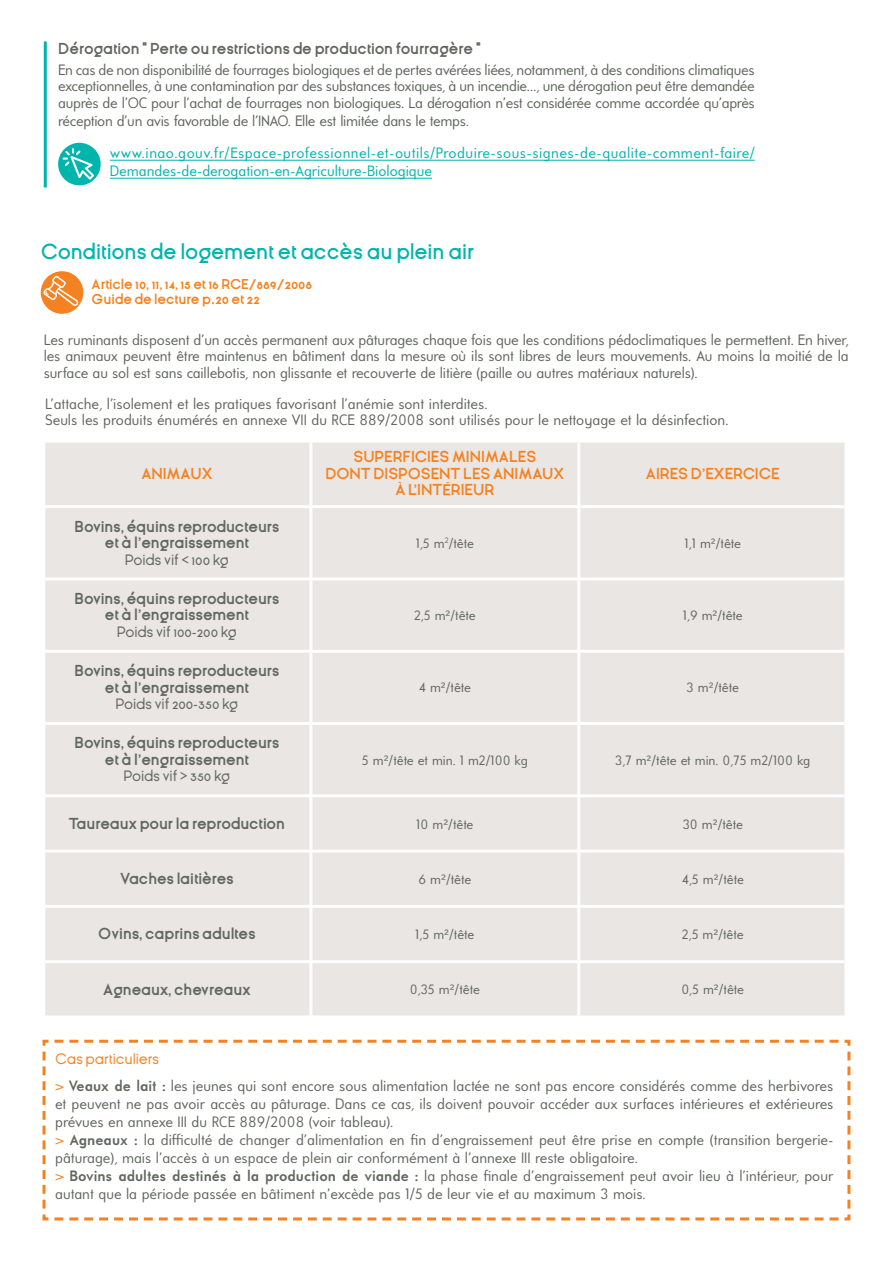
<style>
.page{position:relative;width:893px;height:1263px;background:#fff}
.page>*{position:absolute;margin:0;border:0;box-sizing:border-box;transform-origin:0 0}
.t1{font:600 21px "Ginora Sans";letter-spacing:-.005em;color:#00b5ac}
.t2{font:15px/18px "Universalis ADF Std";color:#61665f;text-align:justify}
.t3{font:700 15px/16.5px "Ginora Sans";letter-spacing:-.005em;color:#61665f;text-align:center}
.t4{font:15px/18px "Universalis ADF Std";letter-spacing:.03em;color:#00b5ac}
.t5{font:700 15px/16.5px "Ginora Sans";color:#f58220;text-align:center}
.t6{font:15px "Ginora Sans";letter-spacing:-.005em;color:#61665f}
.t7{font:15px "Universalis ADF Std";letter-spacing:-.02em;color:#61665f}
.t8{font:15px "Ginora Sans";color:#f58220}
.t9{font:13.5px "Universalis ADF Std";color:#61665f}
.t10{font:700 13.5px/15px "Ginora Sans";color:#f58220}
.s1{color:#f58220}
.s2{font-weight:700}
</style>
<div class="page">
<div style="left:58px;top:143px;width:43px;height:42px;background:#00b5ac;border-radius:50%"></div>
<svg style="left:63px;top:148px;width:31px;height:32px"></svg>
<hr style="left:44px;top:41px;width:3px;height:146px;background:#00b5ac">
<hr style="left:110px;top:160px;width:645px;height:1px;background:#00b5ac">
<hr style="left:110px;top:178px;width:322px;height:1px;background:#00b5ac">
<div style="left:45px;top:443px;width:799px;height:572px;background:#eae6e3"></div>
<hr style="left:309px;top:443px;width:3px;height:62px;background:#fff">
<hr style="left:577px;top:443px;width:3px;height:62px;background:#fff">
<hr style="left:45px;top:505px;width:266px;height:3px;background:#fff">
<hr style="left:311px;top:505px;width:268px;height:3px;background:#fff">
<hr style="left:309px;top:508px;width:3px;height:69px;background:#fff">
<hr style="left:579px;top:505px;width:265px;height:3px;background:#fff">
<hr style="left:577px;top:508px;width:3px;height:69px;background:#fff">
<hr style="left:45px;top:577px;width:266px;height:3px;background:#fff">
<hr style="left:311px;top:577px;width:268px;height:3px;background:#fff">
<hr style="left:309px;top:580px;width:3px;height:70px;background:#fff">
<hr style="left:579px;top:577px;width:265px;height:3px;background:#fff">
<hr style="left:577px;top:580px;width:3px;height:70px;background:#fff">
<hr style="left:45px;top:650px;width:266px;height:3px;background:#fff">
<hr style="left:311px;top:650px;width:268px;height:3px;background:#fff">
<hr style="left:309px;top:653px;width:3px;height:69px;background:#fff">
<hr style="left:579px;top:650px;width:265px;height:3px;background:#fff">
<hr style="left:577px;top:653px;width:3px;height:69px;background:#fff">
<hr style="left:45px;top:722px;width:266px;height:3px;background:#fff">
<hr style="left:311px;top:722px;width:268px;height:3px;background:#fff">
<hr style="left:309px;top:725px;width:3px;height:69px;background:#fff">
<hr style="left:579px;top:722px;width:265px;height:3px;background:#fff">
<hr style="left:577px;top:725px;width:3px;height:69px;background:#fff">
<hr style="left:45px;top:794px;width:266px;height:3px;background:#fff">
<hr style="left:311px;top:794px;width:268px;height:3px;background:#fff">
<hr style="left:309px;top:797px;width:3px;height:53px;background:#fff">
<hr style="left:579px;top:794px;width:265px;height:3px;background:#fff">
<hr style="left:577px;top:797px;width:3px;height:53px;background:#fff">
<hr style="left:45px;top:850px;width:266px;height:3px;background:#fff">
<hr style="left:311px;top:850px;width:268px;height:3px;background:#fff">
<hr style="left:309px;top:853px;width:3px;height:52px;background:#fff">
<hr style="left:579px;top:850px;width:265px;height:3px;background:#fff">
<hr style="left:577px;top:853px;width:3px;height:52px;background:#fff">
<hr style="left:45px;top:905px;width:266px;height:3px;background:#fff">
<hr style="left:311px;top:905px;width:268px;height:3px;background:#fff">
<hr style="left:309px;top:908px;width:3px;height:52px;background:#fff">
<hr style="left:579px;top:905px;width:265px;height:3px;background:#fff">
<hr style="left:577px;top:908px;width:3px;height:52px;background:#fff">
<hr style="left:45px;top:960px;width:266px;height:3px;background:#fff">
<hr style="left:311px;top:960px;width:268px;height:3px;background:#fff">
<hr style="left:309px;top:963px;width:3px;height:52px;background:#fff">
<hr style="left:579px;top:960px;width:265px;height:3px;background:#fff">
<hr style="left:577px;top:963px;width:3px;height:52px;background:#fff">
<div style="left:41px;top:271px;width:42px;height:43px;background:#f58220;border-radius:50%"></div>
<svg style="left:43px;top:276px;width:35px;height:32px"></svg>
<svg style="left:42px;top:1039px;width:809px;height:182px"></svg>
<p class="t3" style="left:58px;top:41px;width:424px">Dérogation ˝ Perte ou restrictions de production fourragère ˝</p>
<p class="t2" style="left:58px;top:61px;width:698px;line-height:16.5px">En cas de non disponibilité de fourrages biologiques et de pertes avérées liées, notamment, à des conditions climatiques exceptionnelles, à une contamination par des substances toxiques, à un incendie…, une dérogation peut être demandée auprès de l’OC pour l’achat de fourrages non biologiques. La dérogation n’est considérée comme accordée qu’après</p>
<p class="t7" style="left:58px;top:111px;width:412px">réception d’un avis favorable de l’INAO. Elle est limitée dans le temps.</p>
<p class="t4" style="left:110px;top:144px;width:647px">www.inao.gouv.fr/Espace-professionnel-et-outils/Produire-sous-signes-de-qualite-comment-faire/<br>Demandes-de-derogation-en-Agriculture-Biologique</p>
<h1 class="t1" style="left:41px;top:240px;width:435px">Conditions de logement et accès au plein air</h1>
<p class="t10" style="left:92px;top:277px;width:222px">Article 10, 11, 14, 15 et 16 RCE/889/2008<br>Guide de lecture p.20 et 22</p>
<p class="t2" style="left:44px;top:331px;width:806px;line-height:16.5px">Les ruminants disposent d’un accès permanent aux pâturages chaque fois que les conditions pédoclimatiques le permettent. En hiver, les animaux peuvent être maintenus en bâtiment dans la mesure où ils sont libres de leurs mouvements. Au moins la moitié de la surface au sol est sans caillebotis, non glissante et recouverte de litière (paille ou autres matériaux naturels).</p>
<p class="t2" style="left:45px;top:395px;width:685px;line-height:16.5px">L’attache, l’isolement et les pratiques favorisant l’anémie sont interdites.<br>Seuls les produits énumérés en annexe VII du RCE 889/2008 sont utilisés pour le nettoyage et la désinfection.</p>
<p class="t5" style="left:141px;top:465px;width:73px">animaux</p>
<p class="t3" style="left:75px;top:518px;width:206px">Bovins, équins reproducteurs et à l’engraissement</p>
<p class="t6" style="left:125px;top:551px;width:105px">Poids vif &lt; 100 kg</p>
<p class="t3" style="left:75px;top:591px;width:206px">Bovins, équins reproducteurs et à l’engraissement</p>
<p class="t6" style="left:117px;top:624px;width:122px">Poids vif 100-200 kg</p>
<p class="t3" style="left:75px;top:663px;width:206px">Bovins, équins reproducteurs et à l’engraissement</p>
<p class="t6" style="left:116px;top:696px;width:124px">Poids vif 200-350 kg</p>
<p class="t3" style="left:75px;top:735px;width:206px">Bovins, équins reproducteurs et à l’engraissement</p>
<p class="t6" style="left:124px;top:768px;width:108px">Poids vif &gt; 350 kg</p>
<p class="t5" style="left:325px;top:449px;width:240px">superficies minimales<br>dont disposent les animaux à l’intérieur</p>
<p class="t5" style="left:646px;top:465px;width:135px">aires d’exercice</p>
<p class="t9" style="left:416px;top:535px;width:60px">1,5 m<sup>2</sup>/tête</p>
<p class="t9" style="left:684px;top:535px;width:58px">1,1 m²/tête</p>
<p class="t9" style="left:414px;top:607px;width:63px">2,5 m²/tête</p>
<p class="t9" style="left:683px;top:607px;width:61px">1,9 m²/tête</p>
<p class="t9" style="left:419px;top:679px;width:54px">4 m²/tête</p>
<p class="t9" style="left:687px;top:679px;width:54px">3 m²/tête</p>
<p class="t9" style="left:362px;top:752px;width:167px">5 m²/tête et min. 1 m2/100 kg</p>
<p class="t9" style="left:615px;top:752px;width:197px">3,7 m²/tête et min. 0,75 m2/100 kg</p>
<p class="t3" style="left:69px;top:815px;width:218px">Taureaux pour la reproduction</p>
<p class="t9" style="left:416px;top:815px;width:59px">10 m²/tête</p>
<p class="t9" style="left:683px;top:815px;width:62px">30 m²/tête</p>
<p class="t3" style="left:120px;top:871px;width:115px">Vaches laitières</p>
<p class="t9" style="left:418px;top:871px;width:54px">6 m²/tête</p>
<p class="t9" style="left:682px;top:871px;width:64px">4,5 m²/tête</p>
<p class="t3" style="left:98px;top:926px;width:159px">Ovins, caprins adultes</p>
<p class="t9" style="left:415px;top:926px;width:61px">1,5 m²/tête</p>
<p class="t9" style="left:682px;top:926px;width:63px">2,5 m²/tête</p>
<p class="t3" style="left:103px;top:981px;width:149px">Agneaux, chevreaux</p>
<p class="t9" style="left:410px;top:981px;width:71px">0,35 m²/tête</p>
<p class="t9" style="left:681px;top:981px;width:64px">0,5 m²/tête</p>
<p class="t8" style="left:55px;top:1051px;width:105px">Cas particuliers</p>
<p class="t2" style="left:55px;top:1076px;width:780px;text-align:left"><span class="s1">&gt;</span> <span class="s2">Veaux de lait :</span> les jeunes qui sont encore sous alimentation lactée ne sont pas encore considérés comme des herbivores et peuvent ne pas avoir accès au pâturage. Dans ce cas, ils doivent pouvoir accéder aux surfaces intérieures et extérieures prévues en annexe III du RCE 889/2008 (voir tableau).<br><span class="s1">&gt;</span> <span class="s2">Agneaux :</span> la difficulté de changer d’alimentation en fin d’engraissement peut être prise en compte (transition bergerie&shy;pâturage), mais l’accès à un espace de plein air conformément à l’annexe III reste obligatoire.<br><span class="s1">&gt;</span> <span class="s2">Bovins adultes destinés à la production de viande :</span> la phase finale d’engraissement peut avoir lieu à l’intérieur, pour autant que la période passée en bâtiment n’excède pas 1/5 de leur vie et au maximum 3 mois.</p>
</div>
